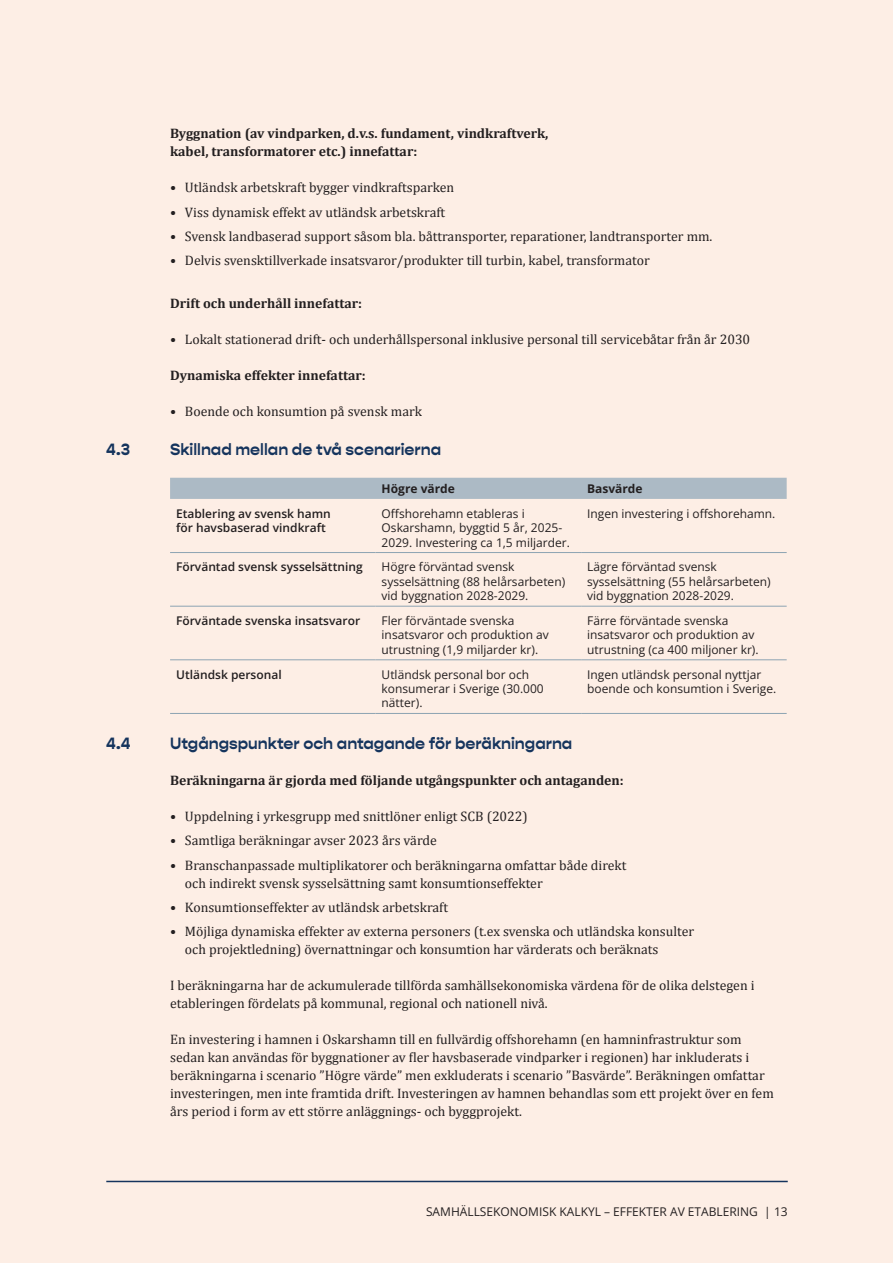
<style>
.page{position:relative;width:893px;height:1263px;background:#fdeee5}
.page>*{position:absolute;margin:0;border:0;box-sizing:border-box;transform-origin:0 0}
.t1{font:700 16.5px "Gopher";color:#15345d}
.t2{font:13.8px/18px "Cambria";color:#231f20}
.t3{font:700 13.8px/18px "Cambria";color:#231f20}
.t4{font:12px/14.4px "Open Sans";color:#231f20}
.t5{font:600 12px/14.4px "Open Sans";color:#231f20}
.t6{font:700 12px "Open Sans";color:#231f20}
</style>
<div class="page">
<hr style="left:106px;top:1181px;width:682px;height:1px;background:#15345d">
<div style="left:170px;top:478px;width:617px;height:21px;background:#acbac5"></div>
<hr style="left:170px;top:552px;width:206px;height:1px;background:#8ca3b2">
<hr style="left:376px;top:552px;width:205px;height:1px;background:#8ca3b2">
<hr style="left:581px;top:552px;width:206px;height:1px;background:#8ca3b2">
<hr style="left:170px;top:606px;width:206px;height:1px;background:#8ca3b2">
<hr style="left:376px;top:606px;width:205px;height:1px;background:#8ca3b2">
<hr style="left:581px;top:606px;width:206px;height:1px;background:#8ca3b2">
<hr style="left:170px;top:659px;width:206px;height:1px;background:#8ca3b2">
<hr style="left:376px;top:659px;width:205px;height:1px;background:#8ca3b2">
<hr style="left:581px;top:659px;width:206px;height:1px;background:#8ca3b2">
<hr style="left:170px;top:713px;width:206px;height:1px;background:#8ca3b2">
<hr style="left:376px;top:713px;width:205px;height:1px;background:#8ca3b2">
<hr style="left:581px;top:713px;width:206px;height:1px;background:#8ca3b2">
<p class="t3" style="left:170px;top:124px;width:380px">Byggnation (av vindparken, d.v.s. fundament, vindkraftverk, kabel, transformatorer etc.) innefattar:</p>
<p class="t2" style="left:170px;top:179px;width:286px">• Utländsk arbetskraft bygger vindkraftsparken</p>
<p class="t2" style="left:170px;top:203px;width:277px">• Viss dynamisk effekt av utländsk arbetskraft</p>
<p class="t2" style="left:170px;top:227px;width:544px">• Svensk landbaserad support såsom bla. båttransporter, reparationer, landtransporter mm.</p>
<p class="t2" style="left:170px;top:252px;width:481px">• Delvis svensktillverkade insatsvaror/produkter till turbin, kabel, transformator</p>
<p class="t3" style="left:170px;top:294px;width:194px">Drift och underhåll innefattar:</p>
<p class="t2" style="left:170px;top:330px;width:582px">• Lokalt stationerad drift- och underhållspersonal inklusive personal till servicebåtar från år 2030</p>
<p class="t3" style="left:170px;top:366px;width:197px">Dynamiska effekter innefattar:</p>
<p class="t2" style="left:170px;top:402px;width:253px">• Boende och konsumtion på svensk mark</p>
<p class="t1" style="left:106px;top:439px;width:25px">4.3</p>
<p class="t1" style="left:170px;top:439px;width:273px">Skillnad mellan de två scenarierna</p>
<p class="t6" style="left:382px;top:480px;width:75px">Högre värde</p>
<p class="t6" style="left:587px;top:480px;width:57px">Basvärde</p>
<p class="t5" style="left:176px;top:506px;width:156px">Etablering av svensk hamn för havsbaserad vindkraft</p>
<p class="t4" style="left:382px;top:506px;width:190px">Offshorehamn etableras i<br>Oskarshamn, byggtid 5 år, 2025-<br>2029. Investering ca 1,5 miljarder.</p>
<p class="t4" style="left:587px;top:506px;width:190px">Ingen investering i offshorehamn.</p>
<p class="t5" style="left:176px;top:559px;width:188px">Förväntad svensk sysselsättning</p>
<p class="t4" style="left:382px;top:559px;width:185px">Högre förväntad svensk sysselsättning (88 helårsarbeten) vid byggnation 2028-2029.</p>
<p class="t4" style="left:587px;top:559px;width:185px">Lägre förväntad svensk sysselsättning (55 helårsarbeten) vid byggnation 2028-2029.</p>
<p class="t5" style="left:176px;top:613px;width:186px">Förväntade svenska insatsvaror</p>
<p class="t4" style="left:382px;top:613px;width:169px">Fler förväntade svenska insatsvaror och produktion av utrustning (1,9 miljarder kr).</p>
<p class="t4" style="left:587px;top:613px;width:173px">Färre förväntade svenska insatsvaror och produktion av utrustning (ca 400 miljoner kr).</p>
<p class="t5" style="left:176px;top:667px;width:107px">Utländsk personal</p>
<p class="t4" style="left:382px;top:667px;width:164px">Utländsk personal bor och konsumerar i Sverige (30.000 nätter).</p>
<p class="t4" style="left:587px;top:667px;width:191px">Ingen utländsk personal nyttjar boende och konsumtion i Sverige.</p>
<p class="t1" style="left:106px;top:733px;width:26px">4.4</p>
<p class="t1" style="left:170px;top:733px;width:404px">Utgångspunkter och antagande för beräkningarna</p>
<p class="t3" style="left:170px;top:771px;width:455px">Beräkningarna är gjorda med följande utgångspunkter och antaganden:</p>
<p class="t2" style="left:170px;top:807px;width:359px">• Uppdelning i yrkesgrupp med snittlöner enligt SCB (2022)</p>
<p class="t2" style="left:170px;top:832px;width:268px">• Samtliga beräkningar avser 2023 års värde</p>
<p class="t2" style="left:185px;top:856px;width:443px;text-indent:-15px">• Branschanpassade multiplikatorer och beräkningarna omfattar både direkt och indirekt svensk sysselsättning samt konsumtionseffekter</p>
<p class="t2" style="left:170px;top:898px;width:280px">• Konsumtionseffekter av utländsk arbetskraft</p>
<p class="t2" style="left:185px;top:923px;width:511px;text-indent:-15px">• Möjliga dynamiska effekter av externa personers (t.ex svenska och utländska konsulter och projektledning) övernattningar och konsumtion har värderats och beräknats</p>
<p class="t2" style="left:170px;top:977px;width:586px">I beräkningarna har de ackumulerade tillförda samhällsekonomiska värdena för de olika delstegen i etableringen fördelats på kommunal, regional och nationell nivå.</p>
<p class="t2" style="left:170px;top:1031px;width:605px">En investering i hamnen i Oskarshamn till en fullvärdig offshorehamn (en hamninfrastruktur som sedan kan användas för byggnationer av fler havsbaserade vindparker i regionen) har inkluderats i beräkningarna i scenario ”Högre värde” men exkluderats i scenario ”Basvärde”. Beräkningen omfattar investeringen, men inte framtida drift. Investeringen av hamnen behandlas som ett projekt över en fem års period i form av ett större anläggnings- och byggprojekt.</p>
<p class="t4" style="left:426px;top:1204px;width:363px">SAMHÄLLSEKONOMISK KALKYL – EFFEKTER AV ETABLERING | 13</p>
</div>
